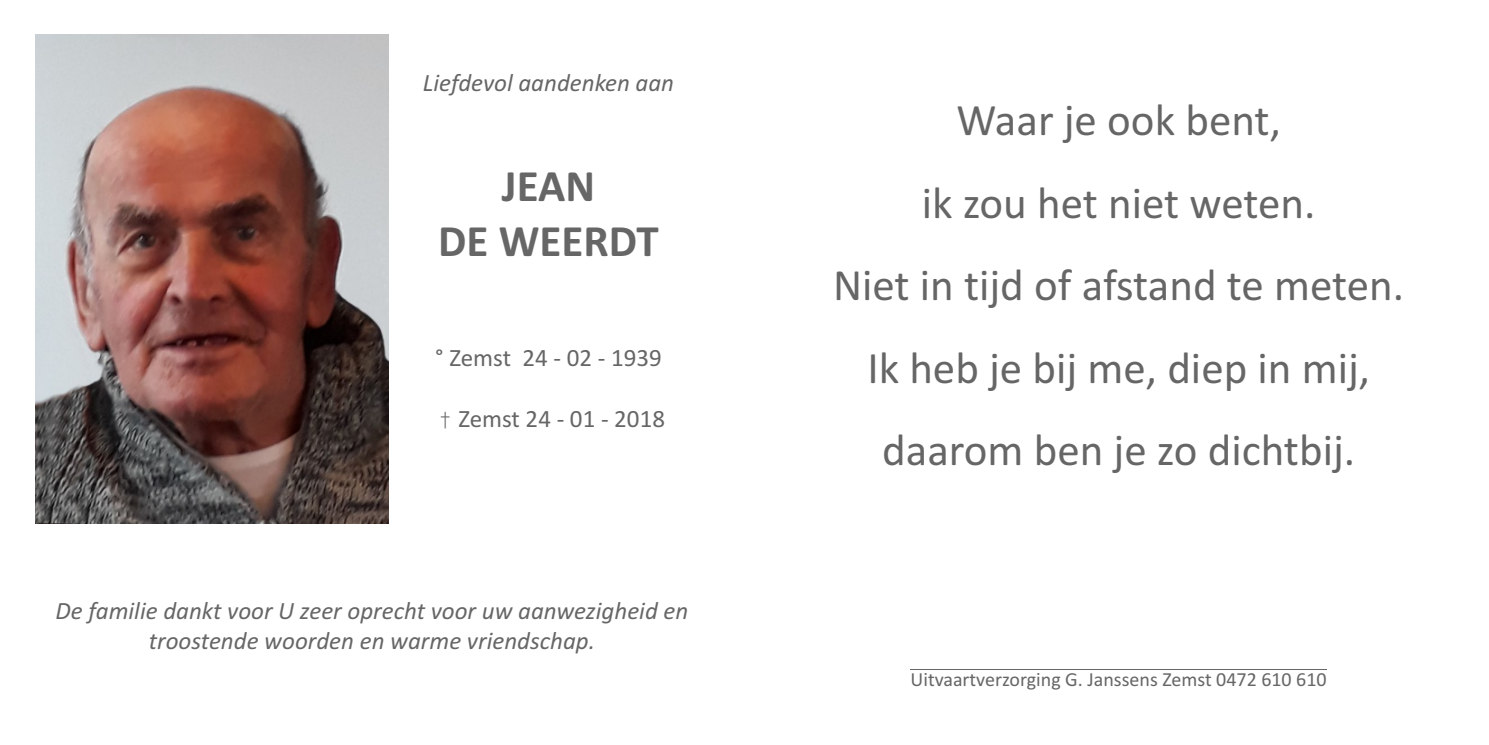
<style>
.page{position:relative;width:1489px;height:745px;background:#fff}
.page>*{position:absolute;margin:0;border:0;box-sizing:border-box;transform-origin:0 0}
.t1{font:45px/82.5px "Calibri";color:#666;text-align:center}
.t2{font:700 45px/55px "Calibri";color:#666;text-align:center}
.t3{font:italic 25px/30.5px "Calibri";color:#666;text-align:center}
.t4{font:25px "Calibri";color:#666}
.t5{font:20px "Calibri";color:#666}
.s1{font-family:"Courier New"}
</style>
<div class="page">
<hr style="left:910px;top:668px;width:416px;height:1px;background:#666">
<img style="left:35px;top:34px;width:353px;height:489px">
<p class="t3" style="left:423px;top:69px;width:253px">Liefdevol aandenken aan</p>
<h1 class="t2" style="left:438px;top:162px;width:222px">JEAN<br>DE WEERDT</h1>
<p class="t4" style="left:435px;top:346px;width:228px">° Zemst 24 - 02 - 1939</p>
<p class="t4" style="left:437px;top:407px;width:229px"><span class="s1">†</span> Zemst 24 - 01 - 2018</p>
<p class="t3" style="left:56px;top:597px;width:634px">De familie dankt voor U zeer oprecht voor uw aanwezigheid en troostende woorden en warme vriendschap.</p>
<h1 class="t1" style="left:833px;top:82px;width:572px">Waar je ook bent,<br>ik zou het niet weten.<br>Niet in tijd of afstand te meten.<br>Ik heb je bij me, diep in mij, daarom ben je zo dichtbij.</h1>
<p class="t5" style="left:910px;top:670px;width:417px">Uitvaartverzorging G. Janssens Zemst 0472 610 610</p>
</div>
